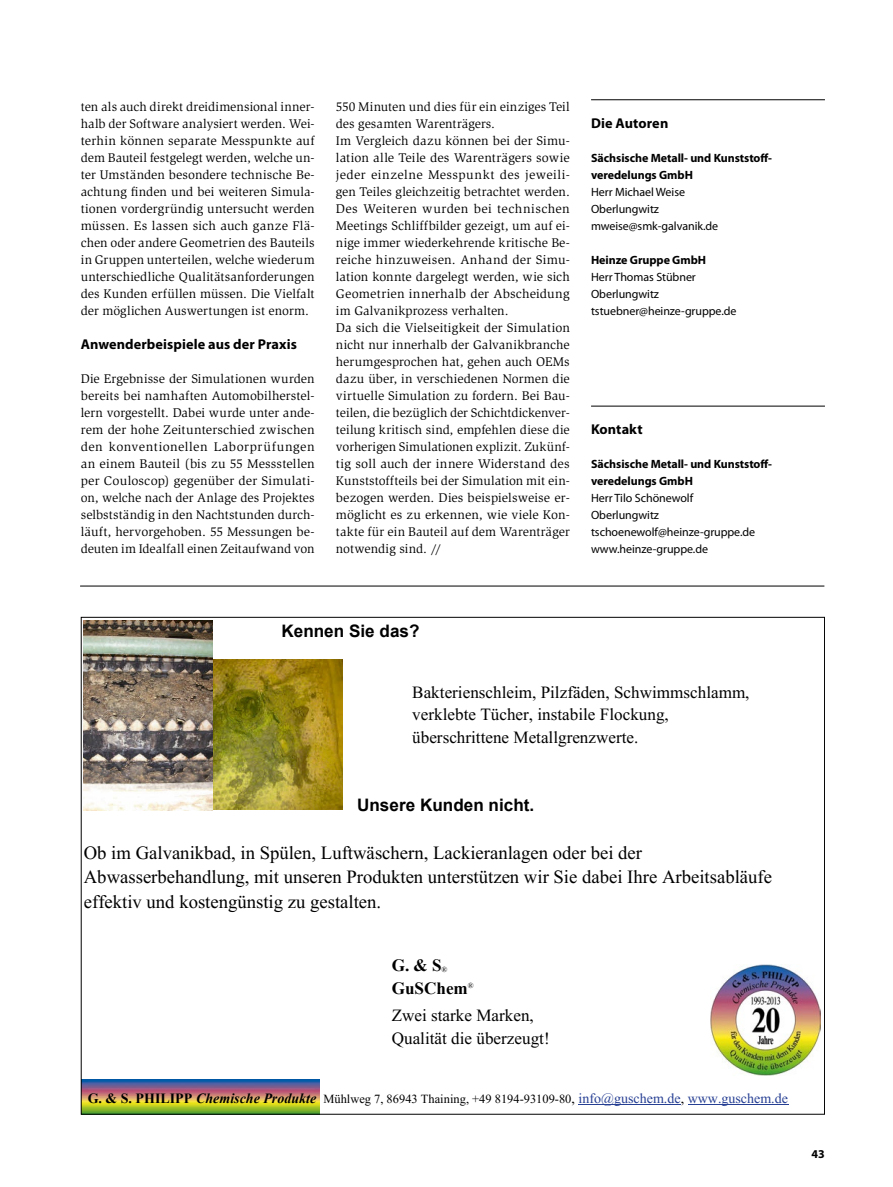
<style>
.page{position:relative;width:893px;height:1187px;background:#fff}
.page>*{position:absolute;margin:0;border:0;box-sizing:border-box;transform-origin:0 0}
.t1{font:18.75px/24.9px "Times New Roman";color:#000}
.t2{font:17.25px/22.8px "Times New Roman";color:#000}
.t3{font:700 17.25px "Arial";color:#000}
.t4{font:700 17.25px/22.8px "Times New Roman";color:#000}
.SectionHeading_1_x{font:700 14.25px "Myriad Pro";letter-spacing:.005em;color:#000}
.Author_Heading{font:700 14.25px "Myriad Pro";letter-spacing:.005em;color:#000}
.Para_x{font:12.9px/17px "Slimbach Std";letter-spacing:.005em;color:#000;text-align:justify}
.t5{font:12.45px "Times New Roman";letter-spacing:.005em;color:#000}
.Author_Beschreibung{font:12px/17px "Myriad Pro";letter-spacing:-.005em;color:#000}
.Author_Beschreibung-2{font:700 12px/17px "Myriad Pro";letter-spacing:-.005em;color:#000}
.s1{font-weight:700;font-size:14.1px}
.s2{font-weight:700;font-style:italic;font-size:14.1px}
.s3{font-style:inherit}
.s4{font-size:14.1px}
.s5{font-size:14.1px;color:#263f93}
</style>
<div class="page">
<hr style="left:591px;top:99px;width:234px;height:1px;background:#000">
<hr style="left:591px;top:406px;width:234px;height:1px;background:#000">
<hr style="left:80px;top:585px;width:744px;height:1px;background:#000">
<img style="left:83px;top:1079px;width:236px;height:33px">
<img style="left:212px;top:659px;width:130px;height:150px">
<img style="left:84px;top:620px;width:128px;height:190px">
<img style="left:710px;top:964px;width:110px;height:110px">
<hr style="left:579px;top:1104px;width:102px;height:1px;background:#263f93">
<hr style="left:688px;top:1104px;width:100px;height:1px;background:#263f93">
<p class="Para_x" style="left:81px;top:98px;width:235px">ten als auch direkt dreidimensional inner&shy;halb der Software analysiert werden. Wei&shy;terhin können separate Messpunkte auf dem Bauteil festgelegt werden, welche un&shy;ter Umständen besondere technische Be&shy;achtung finden und bei weiteren Simula&shy;tionen vordergründig untersucht werden müssen. Es lassen sich auch ganze Flä&shy;chen oder andere Geometrien des Bauteils in Gruppen unterteilen, welche wiederum unterschiedliche Qualitätsanforderungen des Kunden erfüllen müssen. Die Vielfalt der möglichen Auswertungen ist enorm.</p>
<p class="SectionHeading_1_x" style="left:81px;top:335px;width:218px">Anwenderbeispiele aus der Praxis</p>
<p class="Para_x" style="left:81px;top:370px;width:235px">Die Ergebnisse der Simulationen wurden bereits bei namhaften Automobilherstel&shy;lern vorgestellt. Dabei wurde unter ande&shy;rem der hohe Zeitunterschied zwischen den konventionellen Laborprüfungen an einem Bauteil (bis zu 55 Messstellen per Couloscop) gegenüber der Simulati&shy;on, welche nach der Anlage des Projektes selbstständig in den Nachtstunden durch&shy;läuft, hervorgehoben. 55 Messungen be&shy;deuten im Idealfall einen Zeitaufwand von</p>
<p class="Para_x" style="left:336px;top:98px;width:235px">550 Minuten und dies für ein einziges Teil des gesamten Warenträgers.</p>
<p class="Para_x" style="left:336px;top:132px;width:235px">Im Vergleich dazu können bei der Simu&shy;lation alle Teile des Warenträgers sowie jeder einzelne Messpunkt des jeweili&shy;gen Teiles gleichzeitig betrachtet werden.<br>Des Weiteren wurden bei technischen Meetings Schliffbilder gezeigt, um auf ei&shy;nige immer wiederkehrende kritische Be&shy;reiche hinzuweisen. Anhand der Simu&shy;lation konnte dargelegt werden, wie sich Geometrien innerhalb der Abscheidung im Galvanikprozess verhalten.</p>
<p class="Para_x" style="left:336px;top:319px;width:235px">Da sich die Vielseitigkeit der Simulation nicht nur innerhalb der Galvanikbranche herumgesprochen hat, gehen auch OEMs dazu über, in verschiedenen Normen die virtuelle Simulation zu fordern. Bei Bau&shy;teilen, die bezüglich der Schichtdickenver&shy;teilung kritisch sind, empfehlen diese die vorherigen Simulationen explizit. Zukünf&shy;tig soll auch der innere Widerstand des Kunststoffteils bei der Simulation mit ein&shy;bezogen werden. Dies beispielsweise er&shy;möglicht es zu erkennen, wie viele Kon&shy;takte für ein Bauteil auf dem Warenträger notwendig sind. //</p>
<p class="Author_Heading" style="left:591px;top:113px;width:79px">Die Autoren</p>
<p class="Author_Beschreibung-2" style="left:591px;top:149px;width:182px">Sächsische Metall- und Kunststoff&shy;veredelungs GmbH</p>
<p class="Author_Beschreibung" style="left:591px;top:183px;width:95px">Herr Michael Weise</p>
<p class="Author_Beschreibung" style="left:591px;top:200px;width:69px">Oberlungwitz</p>
<p class="Author_Beschreibung" style="left:591px;top:217px;width:129px">mweise@smk-galvanik.de</p>
<p class="Author_Beschreibung-2" style="left:591px;top:251px;width:117px">Heinze Gruppe GmbH</p>
<p class="Author_Beschreibung" style="left:591px;top:268px;width:106px">Herr Thomas Stübner</p>
<p class="Author_Beschreibung" style="left:591px;top:285px;width:69px">Oberlungwitz</p>
<p class="Author_Beschreibung" style="left:591px;top:302px;width:147px">tstuebner@heinze-gruppe.de</p>
<p class="Author_Heading" style="left:591px;top:420px;width:53px">Kontakt</p>
<p class="Author_Beschreibung-2" style="left:591px;top:455px;width:182px">Sächsische Metall- und Kunststoff&shy;veredelungs GmbH</p>
<p class="Author_Beschreibung" style="left:591px;top:489px;width:104px">Herr Tilo Schönewolf</p>
<p class="Author_Beschreibung" style="left:591px;top:506px;width:69px">Oberlungwitz</p>
<p class="Author_Beschreibung" style="left:591px;top:523px;width:166px">tschoenewolf@heinze-gruppe.de www.heinze-gruppe.de</p>
<p class="t3" style="left:281px;top:619px;width:140px">Kennen Sie das?</p>
<p class="t2" style="left:412px;top:680px;width:339px">Bakterienschleim, Pilzfäden, Schwimmschlamm, verklebte Tücher, instabile Flockung, überschrittene Metallgrenzwerte.</p>
<p class="t3" style="left:357px;top:793px;width:179px">Unsere Kunden nicht.</p>
<p class="t1" style="left:84px;top:839px;width:690px">Ob im Galvanikbad, in Spülen, Luftwäschern, Lackieranlagen oder bei der<br>Abwasserbehandlung, mit unseren Produkten unterstützen wir Sie dabei Ihre Arbeitsabläufe effektiv und kostengünstig zu gestalten.</p>
<p class="t4" style="left:392px;top:953px;width:83px">G. &amp; S<sub>®<br></sub>GuSChem<sup>®</sup></p>
<p class="t2" style="left:392px;top:1003px;width:159px">Zwei starke Marken,<br>Qualität die überzeugt!</p>
<p class="t5" style="left:88px;top:1090px;width:702px"><span class="s1">G. &amp; S. PHILIPP</span> <span class="s2">Chemische Produkte</span> Mühlweg <span class="s3">7</span>, 86943 Thaining, +49 8194-93109-80<span class="s4">,</span> <span class="s5">info@guschem.de</span><span class="s4">,</span> <span class="s5">www.guschem.de</span></p>
<p class="Author_Beschreibung-2" style="left:811px;top:1144px;width:15px">43</p>
</div>
